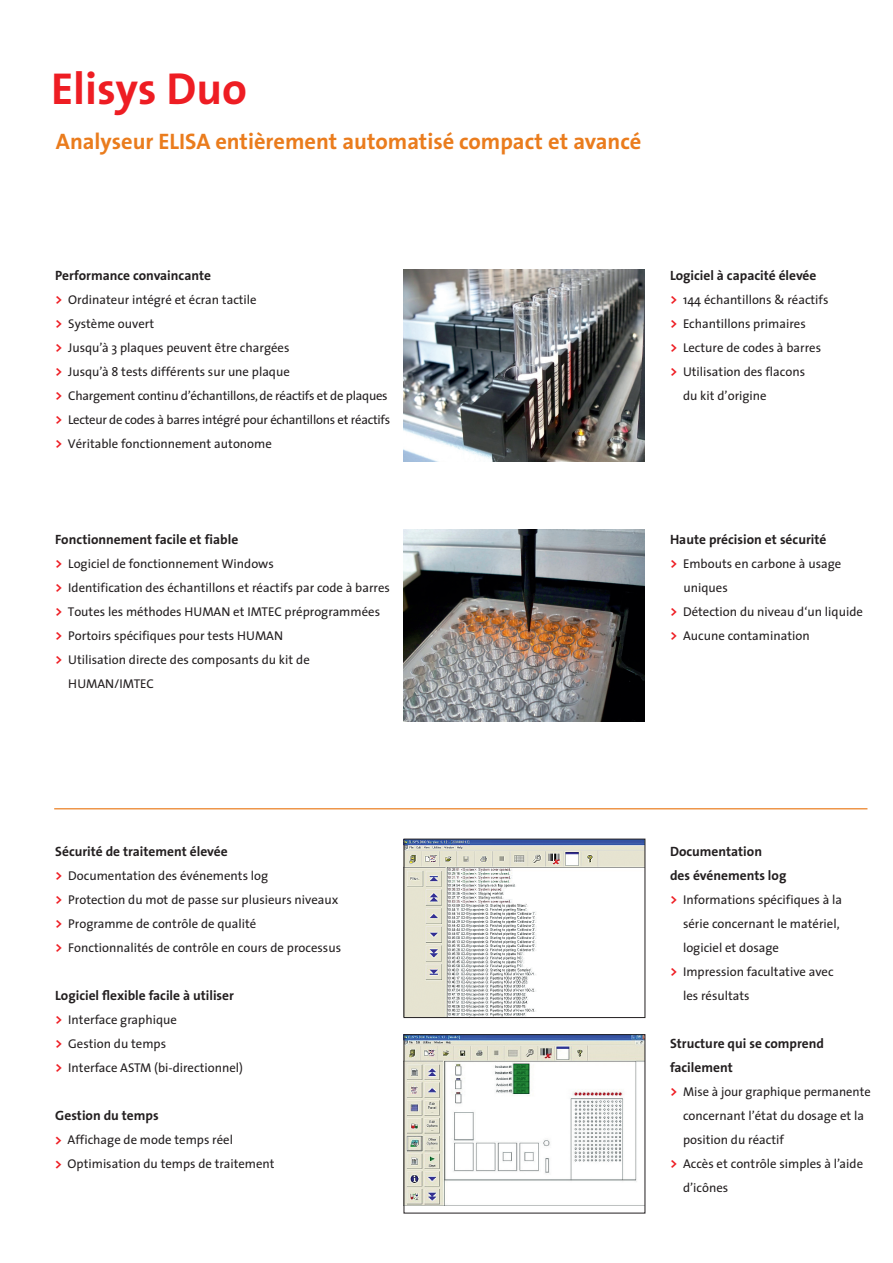
<style>
.page{position:relative;width:893px;height:1263px;background:#fff}
.page>*{position:absolute;margin:0;border:0;box-sizing:border-box;transform-origin:0 0}
.t1{font:700 45px "The Sans B7";color:#ee1d23}
.t2{font:700 22.5px "The Sans B7";color:#ea7c1d}
.t3{font:700 13.5px/24px "The Sans B7";color:#231f20}
.t4{font:700 13.5px "The Sans";color:#231f20}
.t5{font:12.75px/24px "The Sans";color:#231f20}
.t6{font:12.75px "The Sans";letter-spacing:-.02em;color:#231f20}
.s1{font-family:"The Sans B7";font-weight:700;font-size:13.5px;color:#ee1d23}
.s2{font-weight:700;font-size:13.5px;color:#ee1d23}
</style>
<div class="page">
<hr style="left:54px;top:808px;width:813px;height:1px;background:#ea7c1d">
<img style="left:404px;top:269px;width:241px;height:192px">
<img style="left:404px;top:529px;width:241px;height:192px">
<img style="left:406px;top:841px;width:237px;height:175px">
<div style="left:404px;top:839px;width:241px;height:179px;border:1px solid #231f20"></div>
<img style="left:406px;top:1036px;width:237px;height:169px">
<div style="left:404px;top:1034px;width:241px;height:179px;border:1px solid #231f20"></div>
<p class="t1" style="left:51px;top:65px;width:197px">Elisys Duo</p>
<p class="t2" style="left:56px;top:130px;width:587px">Analyseur ELISA entièrement automatisé compact et avancé</p>
<p class="t3" style="left:55px;top:264px;width:157px">Performance convaincante</p>
<p class="t5" style="left:55px;top:287px;width:203px"><span class="s1">&gt;</span> Ordinateur intégré et écran tactile</p>
<p class="t5" style="left:55px;top:311px;width:100px"><span class="s1">&gt;</span> Système ouvert</p>
<p class="t5" style="left:55px;top:335px;width:236px"><span class="s1">&gt;</span> Jusqu’à 3 plaques peuvent être chargées</p>
<p class="t5" style="left:55px;top:359px;width:236px"><span class="s1">&gt;</span> Jusqu’à 8 tests différents sur une plaque</p>
<p class="t6" style="left:55px;top:385px;width:334px"><span class="s1">&gt;</span> Chargement continu d’échantillons, de réactifs et de plaques</p>
<p class="t6" style="left:55px;top:409px;width:336px"><span class="s1">&gt;</span> Lecteur de codes à barres intégré pour échantillons et réactifs</p>
<p class="t5" style="left:55px;top:431px;width:218px"><span class="s1">&gt;</span> Véritable fonctionnement autonome</p>
<p class="t3" style="left:55px;top:528px;width:185px">Fonctionnement facile et fiable</p>
<p class="t5" style="left:55px;top:551px;width:220px"><span class="s1">&gt;</span> Logiciel de fonctionnement Windows</p>
<p class="t5" style="left:55px;top:575px;width:336px"><span class="s1">&gt;</span> Identification des échantillons et réactifs par code à barres</p>
<p class="t5" style="left:55px;top:599px;width:326px"><span class="s1">&gt;</span> Toutes les méthodes HUMAN et IMTEC préprogrammées</p>
<p class="t5" style="left:55px;top:623px;width:229px"><span class="s1">&gt;</span> Portoirs spécifiques pour tests HUMAN</p>
<p class="t5" style="left:68px;top:647px;width:243px;text-indent:-13px"><span class="s1">&gt;</span> Utilisation directe des composants du kit de<br>HUMAN/IMTEC</p>
<p class="t3" style="left:670px;top:264px;width:148px">Logiciel à capacité élevée</p>
<p class="t5" style="left:670px;top:287px;width:160px"><span class="s1">&gt;</span> 144 échantillons &amp; réactifs</p>
<p class="t5" style="left:670px;top:311px;width:137px"><span class="s1">&gt;</span> Echantillons primaires</p>
<p class="t5" style="left:670px;top:335px;width:153px"><span class="s1">&gt;</span> Lecture de codes à barres</p>
<p class="t5" style="left:683px;top:359px;width:124px;text-indent:-13px"><span class="s1">&gt;</span> Utilisation des flacons du kit d’origine</p>
<p class="t3" style="left:670px;top:528px;width:158px">Haute précision et sécurité</p>
<p class="t5" style="left:683px;top:551px;width:159px;text-indent:-14px"><span class="s1">&gt;</span> Embouts en carbone à usage uniques</p>
<p class="t5" style="left:670px;top:599px;width:194px"><span class="s1">&gt;</span> Détection du niveau d‘un liquide</p>
<p class="t5" style="left:670px;top:623px;width:141px"><span class="s1">&gt;</span> Aucune contamination</p>
<p class="t3" style="left:55px;top:840px;width:174px">Sécurité de traitement élevée</p>
<p class="t5" style="left:55px;top:863px;width:214px"><span class="s1">&gt;</span> Documentation des événements log</p>
<p class="t5" style="left:55px;top:887px;width:285px"><span class="s1">&gt;</span> Protection du mot de passe sur plusieurs niveaux</p>
<p class="t5" style="left:55px;top:911px;width:203px"><span class="s1">&gt;</span> Programme de contrôle de qualité</p>
<p class="t5" style="left:55px;top:935px;width:287px"><span class="s1">&gt;</span> Fonctionnalités de contrôle en cours de processus</p>
<p class="t3" style="left:55px;top:984px;width:180px">Logiciel flexible facile à utiliser</p>
<p class="t5" style="left:55px;top:1007px;width:123px"><span class="s1">&gt;</span> Interface graphique</p>
<p class="t5" style="left:55px;top:1031px;width:112px"><span class="s1">&gt;</span> Gestion du temps</p>
<p class="t5" style="left:55px;top:1055px;width:189px"><span class="s1">&gt;</span> Interface ASTM (bi-directionnel)</p>
<p class="t4" style="left:55px;top:1104px;width:105px">Gestion du temps</p>
<p class="t5" style="left:55px;top:1127px;width:179px"><span class="s2">&gt;</span> Affichage de mode temps réel</p>
<p class="t5" style="left:55px;top:1151px;width:221px"><span class="s2">&gt;</span> Optimisation du temps de traitement</p>
<p class="t3" style="left:670px;top:840px;width:118px">Documentation<br>des événements log</p>
<p class="t5" style="left:683px;top:887px;width:161px;text-indent:-13px"><span class="s1">&gt;</span> Informations spécifiques à la série concernant le matériel, logiciel et dosage</p>
<p class="t5" style="left:683px;top:959px;width:152px;text-indent:-13px"><span class="s1">&gt;</span> Impression facultative avec les résultats</p>
<p class="t3" style="left:670px;top:1032px;width:155px">Structure qui se comprend facilement</p>
<p class="t5" style="left:683px;top:1079px;width:189px;text-indent:-13px"><span class="s1">&gt;</span> Mise à jour graphique permanente concernant l’état du dosage et la position du réactif</p>
<p class="t5" style="left:683px;top:1151px;width:182px;text-indent:-13px"><span class="s1">&gt;</span> Accès et contrôle simples à l’aide d’icônes</p>
</div>
